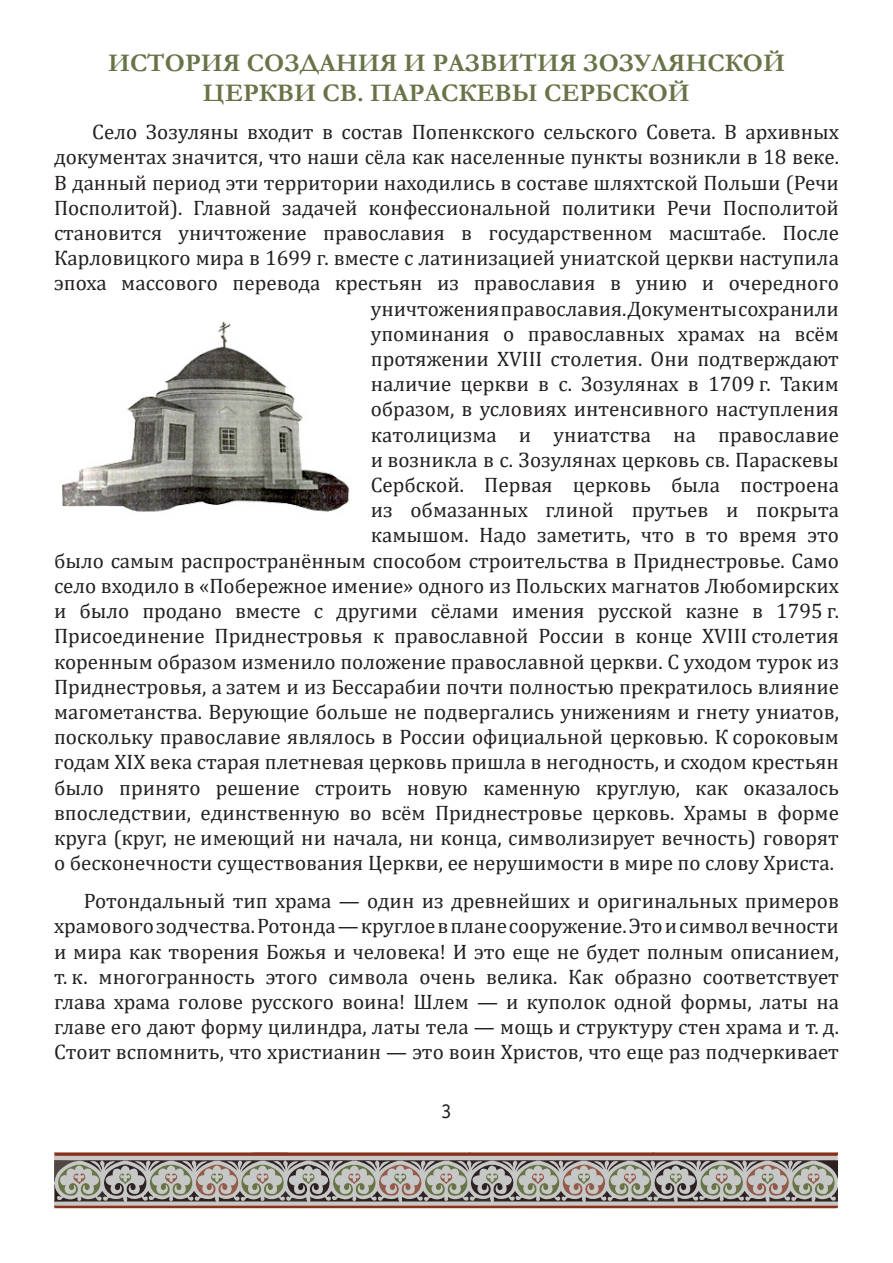
<style>
.page{position:relative;width:893px;height:1263px;background:#fff}
.page>*{position:absolute;margin:0;border:0;box-sizing:border-box;transform-origin:0 0}
.Заголовок{font:700 25.5px/30.6px "Garamond";color:#687347;text-align:center}
.t1{font:21px/25.2px "Cambria";color:#231f20;text-align:right}
.t2{font:21px "Officina Sans C";color:#231f20}
</style>
<div class="page">
<svg style="left:54px;top:1152px;width:785px;height:57px;background:#a2978f"></svg>
<img style="left:62px;top:321px;width:288px;height:191px">
<p class="Заголовок" style="left:108px;top:47px;width:678px">ИСТОРИЯ СОЗДАНИЯ И РАЗВИТИЯ ЗОЗУЛЯНСКОЙ<br>ЦЕРКВИ СВ. ПАРАСКЕВЫ СЕРБСКОЙ</p>
<p class="t1" style="left:54px;top:119px;width:786px">Село Зозуляны входит в состав Попенкского сельского Совета. В архивных документах значится, что наши сёла как населенные пункты возникли в 18 веке.<br>В данный период эти территории находились в составе шляхтской Польши (Речи Посполитой). Главной задачей конфессиональной политики Речи Посполитой становится уничтожение православия в государственном масштабе. После Карловицкого мира в 1699 г. вместе с латинизацией униатской церкви наступила эпоха массового перевода крестьян из православия в унию и очередного уничтожения православия. Документы сохранили<br>упоминания о православных храмах на всём<br>протяжении XVIII столетия. Они подтверждают<br>наличие церкви в с. Зозулянах в 1709 г. Таким<br>образом, в условиях интенсивного наступления<br>католицизма и униатства на православие<br>и возникла в с. Зозулянах церковь св. Параскевы<br>Сербской. Первая церковь была построена<br>из обмазанных глиной прутьев и покрыта<br>камышом. Надо заметить, что в то время это<br>было самым распространённым способом строительства в Приднестровье. Само село входило в «Побережное имение» одного из Польских магнатов Любомирских и было продано вместе с другими сёлами имения русской казне в 1795 г.<br>Присоединение Приднестровья к православной России в конце XVIII столетия коренным образом изменило положение православной церкви. С уходом турок из Приднестровья, а затем и из Бессарабии почти полностью прекратилось влияние магометанства. Верующие больше не подвергались унижениям и гнету униатов, поскольку православие являлось в России официальной церковью. К сороковым годам XIX века старая плетневая церковь пришла в негодность, и сходом крестьян было принято решение строить новую каменную круглую, как оказалось впоследствии, единственную во всём Приднестровье церковь. Храмы в форме круга (круг, не имеющий ни начала, ни конца, символизирует вечность) говорят о бесконечности существования Церкви, ее нерушимости в мире по слову Христа.</p>
<p class="t1" style="left:54px;top:888px;width:786px;text-align:justify;text-indent:30px">Ротондальный тип храма — один из древнейших и оригинальных примеров храмового зодчества. Ротонда — круглое в плане сооружение. Это и символ вечности и мира как творения Божья и человека! И это еще не будет полным описанием, т. к. многогранность этого символа очень велика. Как образно соответствует глава храма голове русского воина! Шлем — и куполок одной формы, латы на главе его дают форму цилиндра, латы тела — мощь и структуру стен храма и т. д.<br>Стоит вспомнить, что христианин — это воин Христов, что еще раз подчеркивает</p>
<p class="t2" style="left:441px;top:1099px;width:12px">3</p>
</div>
